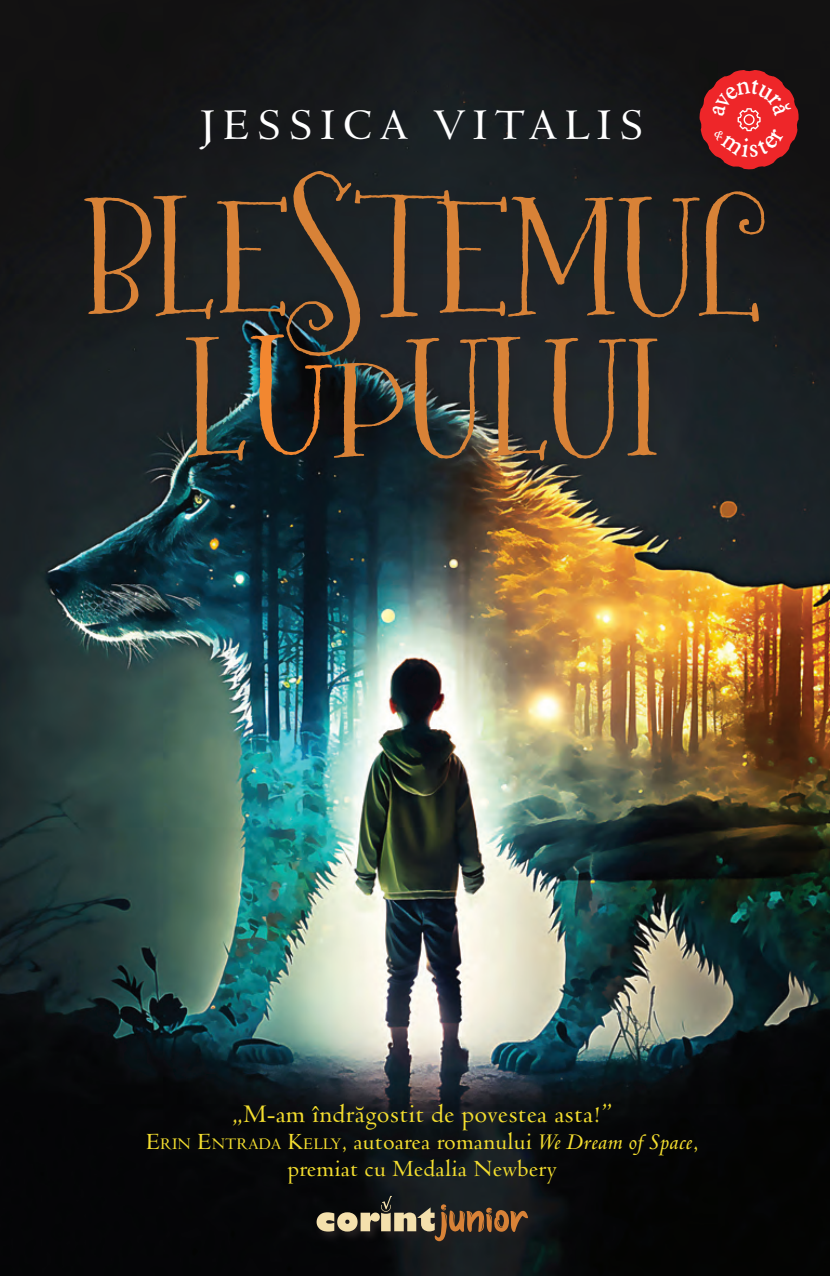
<style>
.page{position:relative;width:830px;height:1276px;background:#fff}
.page>*{position:absolute;margin:0;border:0;box-sizing:border-box;transform-origin:0 0}
.t1{font:161.33px/141.3px "Bookeyed Martin";letter-spacing:.005em;color:#d88237;text-align:center;scale:1.14 1}
.t2{font:600 46.8px "Venetian 301 BT";letter-spacing:.15em;color:#fff}
.t3{font:600 27px "Venetian 301 BT";color:#f4de2f}
.t4{font:600 24.75px/27px "Venetian 301 BT";color:#f4de2f;text-align:center}
.s1{font-size:124.2px}
.s2{font-style:inherit}
.s3{font-size:17.32px}
.s4{font-style:italic}
</style>
<div class="page">
<img style="left:0;top:0;width:829px;height:1276px">
<svg style="left:314px;top:1194px;width:224px;height:58px;background:#101416"></svg>
<svg style="left:316px;top:1196px;width:212px;height:45px;background:#504435"></svg>
<div style="left:79px;top:165px;width:703px;height:313px;background:#231f20;opacity:.4"></div>
<svg style="left:250px;top:334px;width:82px;height:121px;background:#39352a"></svg>
<svg style="left:698px;top:70px;width:100px;height:100px;background:#b92427"></svg>
<p class="t2" style="left:201px;top:98px;width:444px">JESSICA VITALIS</p>
<p class="t1" style="left:83px;top:195px;width:597px">BLESTEMUL<br>L <span class="s1">P</span>ULUI</p>
<p class="t3" style="left:232px;top:1098px;width:381px">„M-am îndrăgostit de povestea asta!”</p>
<p class="t4" style="left:146px;top:1128px;width:554px"><span class="s2">E</span><span class="s3">RIN</span> <span class="s2">E</span><span class="s3">NTRADA</span> <span class="s2">K</span><span class="s3">ELLY</span>, autoarea romanului <span class="s4">We Dream of Space</span>, premiat cu Medalia Newbery</p>
</div>
